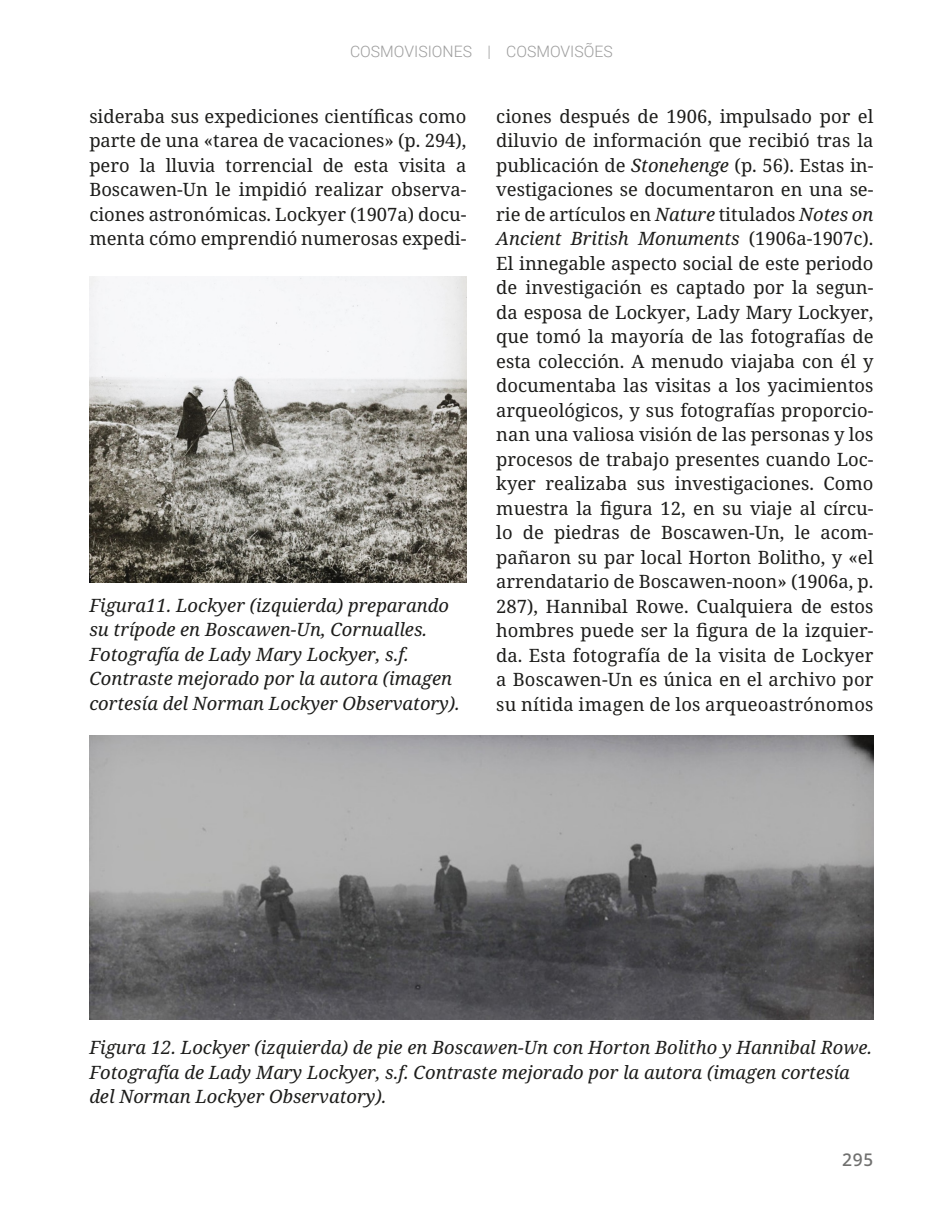
<style>
.page{position:relative;width:943px;height:1216px;background:#fff}
.page>*{position:absolute;margin:0;border:0;box-sizing:border-box;transform-origin:0 0}
.Referencias{font:18.38px/24.5px "Noto Serif";letter-spacing:.005em;color:#1d1d1b;text-align:justify}
.t1{font:italic 18.38px/24.5px "Noto Serif";color:#1d1d1b}
.t2{font:17.5px "Noto Sans Mono";color:#70706f}
.t3{font:300 15.75px "Roboto";color:#9d9d9d}
.s1{font-style:italic}
</style>
<div class="page">
<img style="left:89px;top:276px;width:377px;height:306px">
<img style="left:89px;top:735px;width:784px;height:284px">
<p class="t3" style="left:350px;top:41px;width:264px">COSMOVISIONES | COSMOVISÕES</p>
<p class="Referencias" style="left:89px;top:104px;width:379px">sideraba sus expediciones científicas como parte de una «tarea de vacaciones» (p. 294), pero la lluvia torrencial de esta visita a Boscawen-Un le impidió realizar observa&shy;ciones astronómicas. Lockyer (1907a) docu&shy;menta cómo emprendió numerosas expedi-</p>
<p class="Referencias" style="left:496px;top:104px;width:379px">ciones después de 1906, impulsado por el diluvio de información que recibió tras la publicación de <span class="s1">Stonehenge</span> (p. 56). Estas in&shy;vestigaciones se documentaron en una se&shy;rie de artículos en <span class="s1">Nature</span> titulados <span class="s1">Notes on Ancient British Monuments</span> (1906a-1907c).<br>El innegable aspecto social de este periodo de investigación es captado por la segun&shy;da esposa de Lockyer, Lady Mary Lockyer, que tomó la mayoría de las fotografías de esta colección. A menudo viajaba con él y documentaba las visitas a los yacimientos arqueológicos, y sus fotografías proporcio&shy;nan una valiosa visión de las personas y los procesos de trabajo presentes cuando Loc&shy;kyer realizaba sus investigaciones. Como muestra la figura 12, en su viaje al círcu&shy;lo de piedras de Boscawen-Un, le acom&shy;pañaron su par local Horton Bolitho, y «el arrendatario de Boscawen-noon» (1906a, p.<br>287), Hannibal Rowe. Cualquiera de estos hombres puede ser la figura de la izquier&shy;da. Esta fotografía de la visita de Lockyer a Boscawen-Un es única en el archivo por su nítida imagen de los arqueoastrónomos</p>
<p class="t1" style="left:89px;top:593px;width:372px">Figura11. Lockyer (izquierda) preparando su trípode en Boscawen-Un, Cornualles.<br>Fotografía de Lady Mary Lockyer, s.f.<br>Contraste mejorado por la autora (imagen cortesía del Norman Lockyer Observatory).</p>
<p class="t1" style="left:89px;top:1035px;width:784px">Figura 12. Lockyer (izquierda) de pie en Boscawen-Un con Horton Bolitho y Hannibal Rowe.<br>Fotografía de Lady Mary Lockyer, s.f. Contraste mejorado por la autora (imagen cortesía del Norman Lockyer Observatory).</p>
<p class="t2" style="left:842px;top:1144px;width:33px">295</p>
</div>
